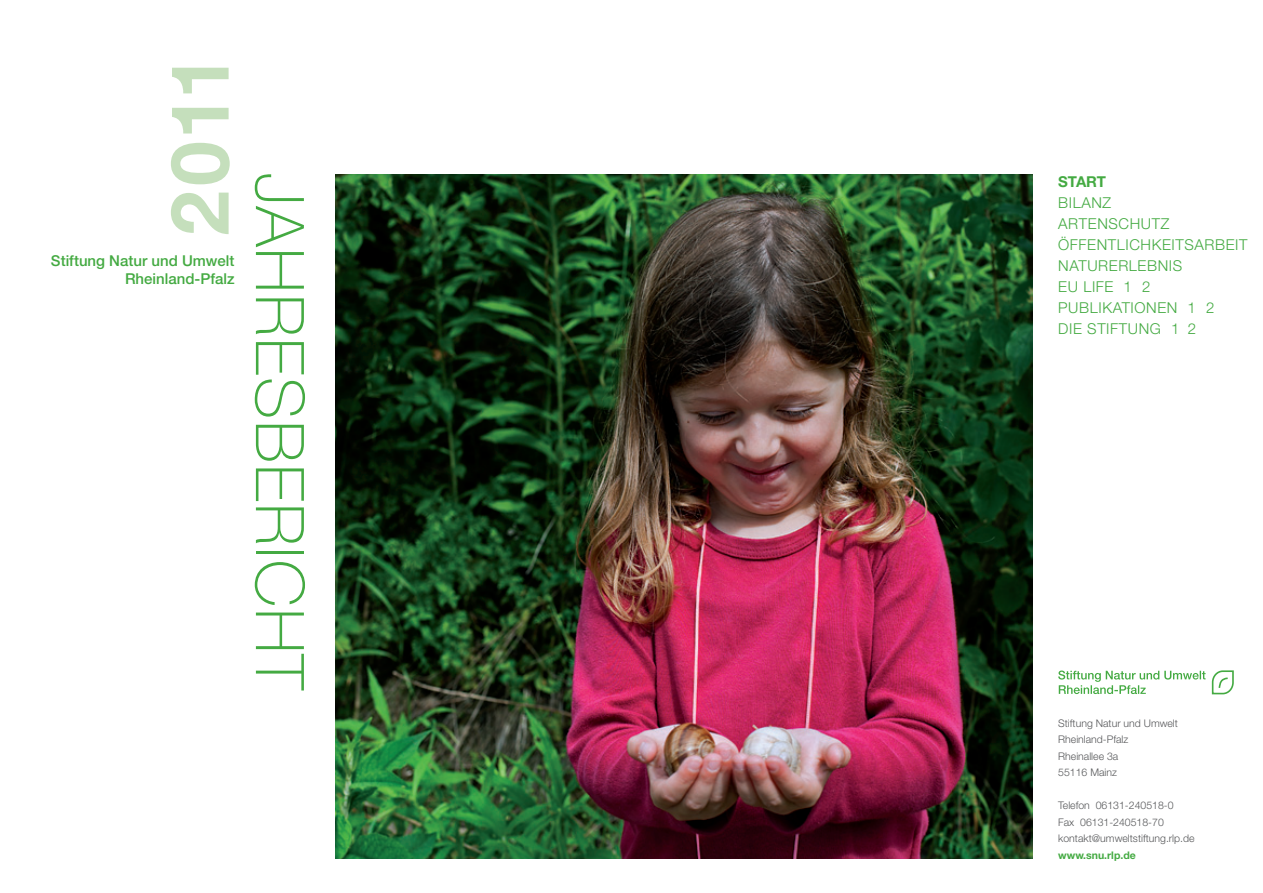
<style>
.page{position:relative;width:1263px;height:893px;background:#fff}
.page>*{position:absolute;margin:0;border:0;box-sizing:border-box;transform-origin:0 0}
.t1{font:700 80.85px "Helvetica Neue";color:#c5dfbc}
.t2{font:100 67.2px "Helvetica Neue";letter-spacing:.02em;color:#44aa42}
.t3{font:300 15px/21px "Helvetica Neue";letter-spacing:.04em;color:#44aa42}
.t4{font:500 15px/18px "Helvetica Neue";color:#44aa42;text-align:right}
.t5{font:700 15px "Helvetica Neue";letter-spacing:-.01em;color:#44aa42}
.t6{font:300 10.5px/16.5px "Helvetica Neue";color:#57585a}
.t7{font:700 10.5px "Helvetica Neue";color:#44aa42}
</style>
<div class="page">
<svg style="left:1211px;top:670px;width:23px;height:25px"></svg>
<svg style="left:1058px;top:670px;width:147px;height:24px"></svg>
<img style="left:335px;top:174px;width:697px;height:685px">
<h1 class="t1" style="left:150px;top:236px;width:183px;rotate:-90deg">2011</h1>
<h3 class="t4" style="left:51px;top:252px;width:185px">Stiftung Natur und Umwelt<br>Rheinland-Pfalz</h3>
<h2 class="t2" style="left:318px;top:173px;width:520px;rotate:90deg">JAHRESBERICHT</h2>
<h3 class="t5" style="left:1058px;top:172px;width:49px">Start</h3>
<h3 class="t3" style="left:1058px;top:192px;width:187px">Bilanz<br>artenschutz öffentlichkeitsarbeit natur</h3>
<h3 class="t3" style="left:1058px;top:255px;width:123px;text-indent:51px">erlebn is eu life 1 2<br>pub</h3>
<h3 class="t3" style="left:1058px;top:297px;width:158px;text-indent:32px">likation en 1 2<br>Die stiftun</h3>
<h3 class="t3" style="left:1150px;top:318px;width:48px">g 1 2</h3>
<p class="t6" style="left:1058px;top:715px;width:121px">Stiftung Natur und Umwelt<br>Rheinland-Pfalz<br>Rheinallee 3a<br>55116 Mainz</p>
<p class="t6" style="left:1058px;top:797px;width:138px">Telefon 06131-240518-0<br>Fax 06131-240518-70 kontakt@umweltstiftung.rlp.de</p>
<p class="t7" style="left:1058px;top:849px;width:79px">www.snu.rlp.de</p>
</div>
